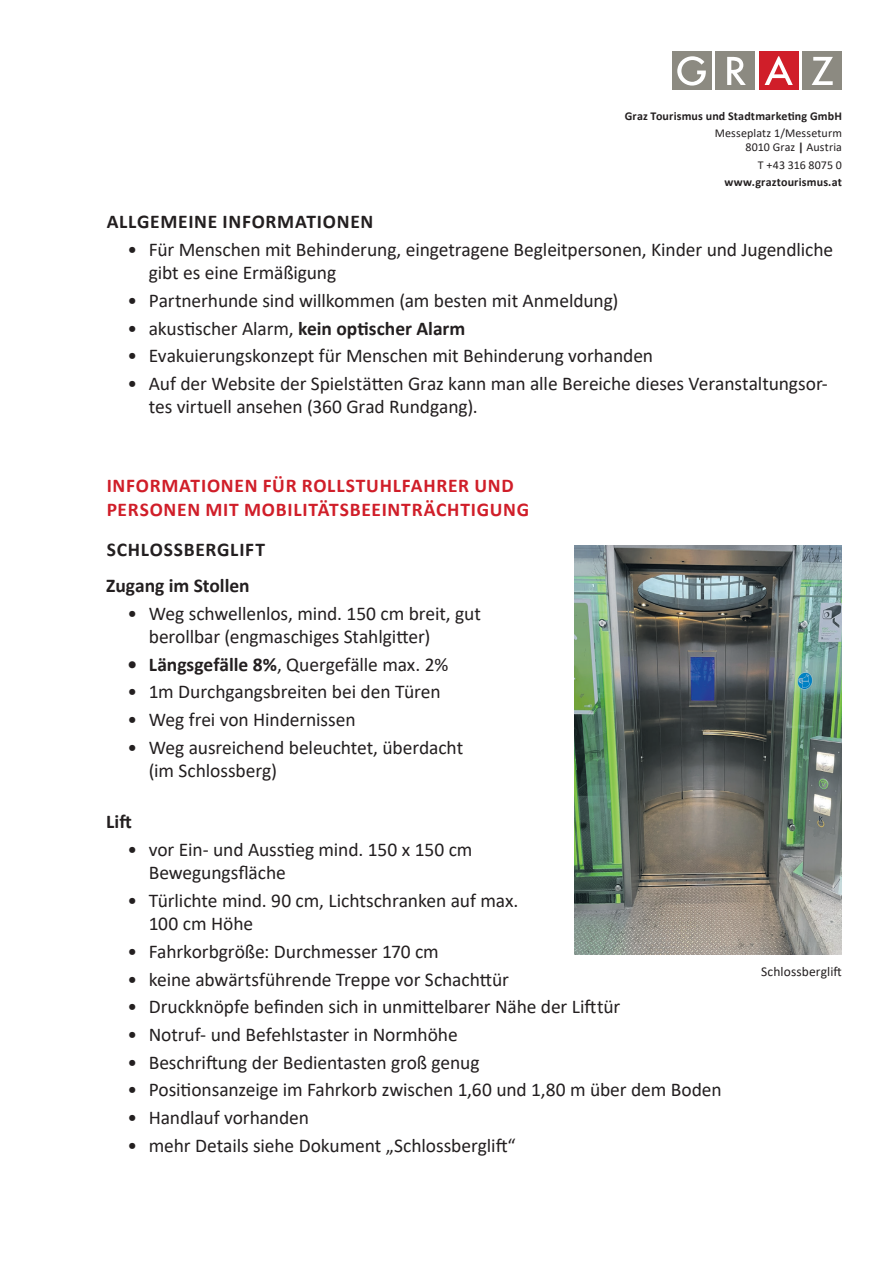
<style>
.page{position:relative;width:893px;height:1263px;background:#fff}
.page>*{position:absolute;margin:0;border:0;box-sizing:border-box;transform-origin:0 0}
.t1{font:19.5px/23.4px "Calibri";letter-spacing:-.005em;color:#231f20}
.t2{font:700 19.5px/23.4px "Calibri";letter-spacing:.04em;color:#d01e29}
.t3{font:700 19.5px/36.2px "Calibri";letter-spacing:.035em;color:#231f20}
.t4{font:13.5px "Calibri";letter-spacing:.01em;color:#231f20}
.t5{font:700 12px "Calibri";letter-spacing:.015em;color:#231f20}
.t6{font:12px/13.5px "Calibri";letter-spacing:.01em;color:#231f20;text-align:right}
.s1{font-weight:700}
</style>
<div class="page">
<div style="left:672px;top:51px;width:39px;height:39px;background:#8c8a81"></div>
<svg style="left:677px;top:56px;width:29px;height:30px"></svg>
<div style="left:715px;top:51px;width:40px;height:39px;background:#8c8a81"></div>
<svg style="left:727px;top:57px;width:19px;height:28px"></svg>
<div style="left:803px;top:51px;width:39px;height:39px;background:#8c8a81"></div>
<svg style="left:812px;top:57px;width:21px;height:28px"></svg>
<div style="left:759px;top:51px;width:39px;height:39px;background:#d01e29"></div>
<svg style="left:765px;top:56px;width:28px;height:29px"></svg>
<img style="left:574px;top:545px;width:268px;height:410px">
<p class="t5" style="left:625px;top:107px;width:219px">Graz Tourismus und Stadtmarketing GmbH</p>
<p class="t6" style="left:715px;top:126px;width:129px">Messeplatz 1/Messeturm<br>8010 Graz <span class="s1">|</span> Austria</p>
<p class="t6" style="left:758px;top:158px;width:85px">T +43 316 8075 0</p>
<p class="t5" style="left:725px;top:174px;width:119px">www.graztourismus.at</p>
<p class="t3" style="left:107px;top:203px;width:268px">ALLGEMEINE INFORMATIONEN</p>
<p class="t1" style="left:149px;top:237px;width:686px;text-indent:-21px">• Für Menschen mit Behinderung, eingetragene Begleitpersonen, Kinder und Jugendliche gibt es eine Ermäßigung</p>
<p class="t1" style="left:128px;top:288px;width:492px">• Partnerhunde sind willkommen (am besten mit Anmeldung)</p>
<p class="t1" style="left:128px;top:316px;width:339px">• akustischer Alarm, <span class="s1">kein optischer Alarm</span></p>
<p class="t1" style="left:128px;top:344px;width:527px">• Evakuierungskonzept für Menschen mit Behinderung vorhanden</p>
<p class="t1" style="left:149px;top:371px;width:681px;text-indent:-21px">• Auf der Website der Spielstätten Graz kann man alle Bereiche dieses Veranstaltungsor&shy;tes virtuell ansehen (360 Grad Rundgang).</p>
<p class="t2" style="left:107px;top:474px;width:424px">INFORMATIONEN FÜR ROLLSTUHLFAHRER UND<br>PERSONEN MIT MOBILITÄTSBEEINTRÄCHTIGUNG</p>
<p class="t3" style="left:106px;top:531px;width:160px">SCHLOSSBERGLIFT<br>Zugang im Stollen</p>
<p class="t1" style="left:149px;top:601px;width:334px;text-indent:-21px">• Weg schwellenlos, mind. 150 cm breit, gut berollbar (engmaschiges Stahlgitter)</p>
<p class="t1" style="left:128px;top:652px;width:322px"><span class="s1">• Längsgefälle 8%</span>, Quergefälle max. 2%</p>
<p class="t1" style="left:128px;top:680px;width:315px">• 1m Durchgangsbreiten bei den Türen</p>
<p class="t1" style="left:128px;top:707px;width:230px">• Weg frei von Hindernissen</p>
<p class="t1" style="left:149px;top:735px;width:316px;text-indent:-21px">• Weg ausreichend beleuchtet, überdacht (im Schlossberg)</p>
<p class="t3" style="left:106px;top:803px;width:27px">Lift</p>
<p class="t1" style="left:149px;top:837px;width:325px;text-indent:-21px">• vor Ein- und Ausstieg mind. 150 x 150 cm<br>Bewegungsfläche</p>
<p class="t1" style="left:149px;top:888px;width:371px;text-indent:-21px">• Türlichte mind. 90 cm, Lichtschranken auf max.<br>100 cm Höhe</p>
<p class="t1" style="left:128px;top:939px;width:313px">• Fahrkorbgröße: Durchmesser 170 cm</p>
<p class="t1" style="left:128px;top:967px;width:383px">• keine abwärtsführende Treppe vor Schachttür</p>
<p class="t1" style="left:128px;top:995px;width:494px">• Druckknöpfe befinden sich in unmittelbarer Nähe der Lifttür</p>
<p class="t1" style="left:128px;top:1022px;width:332px">• Notruf- und Befehlstaster in Normhöhe</p>
<p class="t1" style="left:128px;top:1050px;width:354px">• Beschriftung der Bedientasten groß genug</p>
<p class="t1" style="left:128px;top:1077px;width:596px">• Positionsanzeige im Fahrkorb zwischen 1,60 und 1,80 m über dem Boden</p>
<p class="t1" style="left:128px;top:1105px;width:183px">• Handlauf vorhanden</p>
<p class="t1" style="left:128px;top:1133px;width:390px">• mehr Details siehe Dokument „Schlossberglift“</p>
<p class="t4" style="left:761px;top:962px;width:82px">Schlossberglift</p>
</div>
